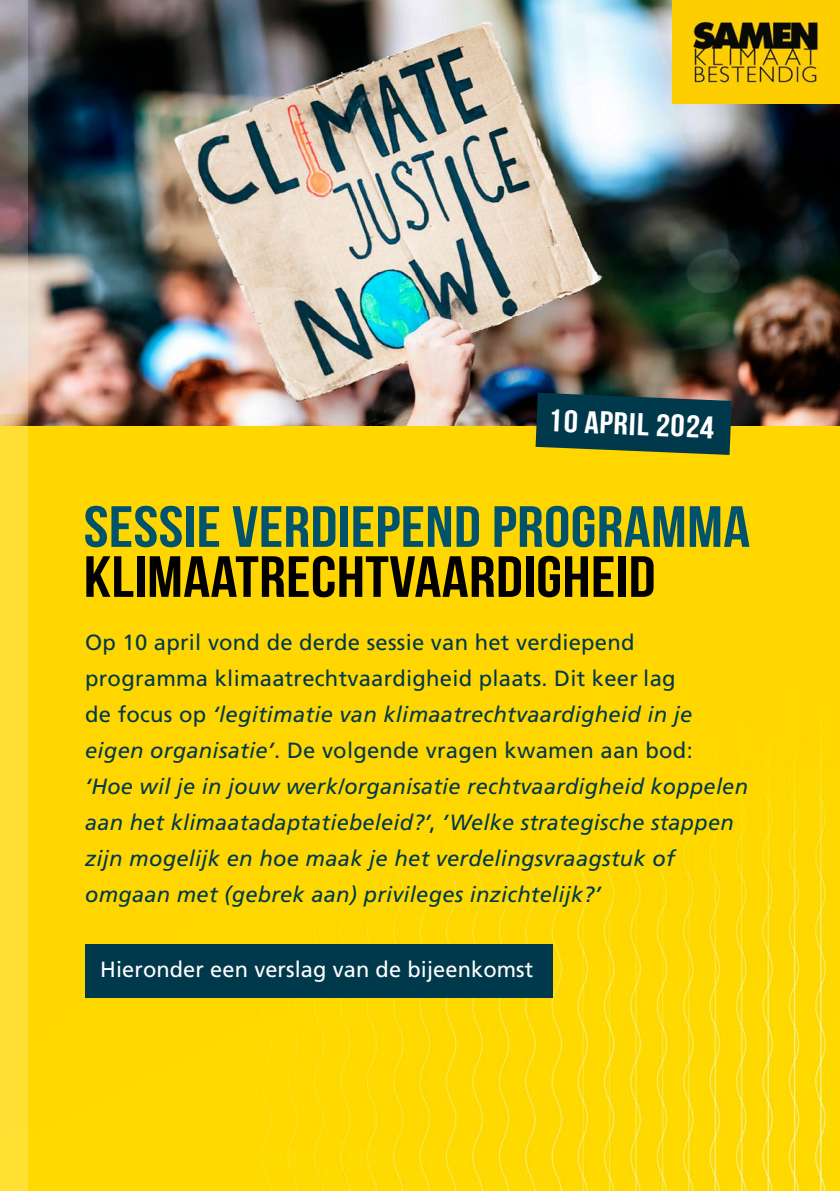
<style>
.page{position:relative;width:840px;height:1191px;background:#fff}
.page>*{position:absolute;margin:0;border:0;box-sizing:border-box;transform-origin:0 0}
.t1{font:58px "Bebas Neue";letter-spacing:.005em;color:#00536b;scale:1.14 1}
.t2{font:58px "Bebas Neue";letter-spacing:.005em;color:#000;scale:1.14 1}
.t3{font:31.4px "Bebas Neue";color:#fff;scale:1.14 1}
.t4{font:italic 22px/36px "Frutiger LT Pro";letter-spacing:.01em;color:#00394b}
.t5{font:22px "Frutiger LT Pro";letter-spacing:.005em;color:#fff}
.s1{font-style:normal}
</style>
<div class="page">
<img style="left:0;top:425px;width:839px;height:766px">
<div style="left:85px;top:944px;width:467px;height:54px;background:#00394b"></div>
<img style="left:0;top:0;width:839px;height:425px">
<img style="left:672px;top:0;width:167px;height:104px">
<svg style="left:535px;top:393px;width:196px;height:62px;background:#1a4746"></svg>
<h2 class="t3" style="left:548px;top:404px;width:147px;rotate:2deg">10 APRIL 2024</h2>
<h1 class="t1" style="left:84px;top:495px;width:586px">SESSIE VERDIEPEND PROGRAMMA</h1>
<h1 class="t2" style="left:84px;top:545px;width:503px">KLIMAATRECHTVAARDIGHEID</h1>
<p class="t4" style="left:85px;top:624px;width:664px"><span class="s1">Op 10 april vond de derde sessie van het verdiepend programma klimaatrechtvaardigheid plaats. Dit keer lag<br>de focus op</span> ‘legitimatie van klimaatrechtvaardigheid in je eigen organisatie’<span class="s1">. De volgende vragen kwamen aan bod:<br></span>‘Hoe wil je in jouw werk/organisatie rechtvaardigheid koppelen aan het klimaatadaptatiebeleid?’<span class="s1">,</span> ’Welke strategische stappen zijn mogelijk en hoe maak je het verdelingsvraagstuk of omgaan met (gebrek aan) privileges inzichtelijk?’</p>
<p class="t5" style="left:100px;top:956px;width:434px">Hieronder een verslag van de bijeenkomst</p>
</div>
